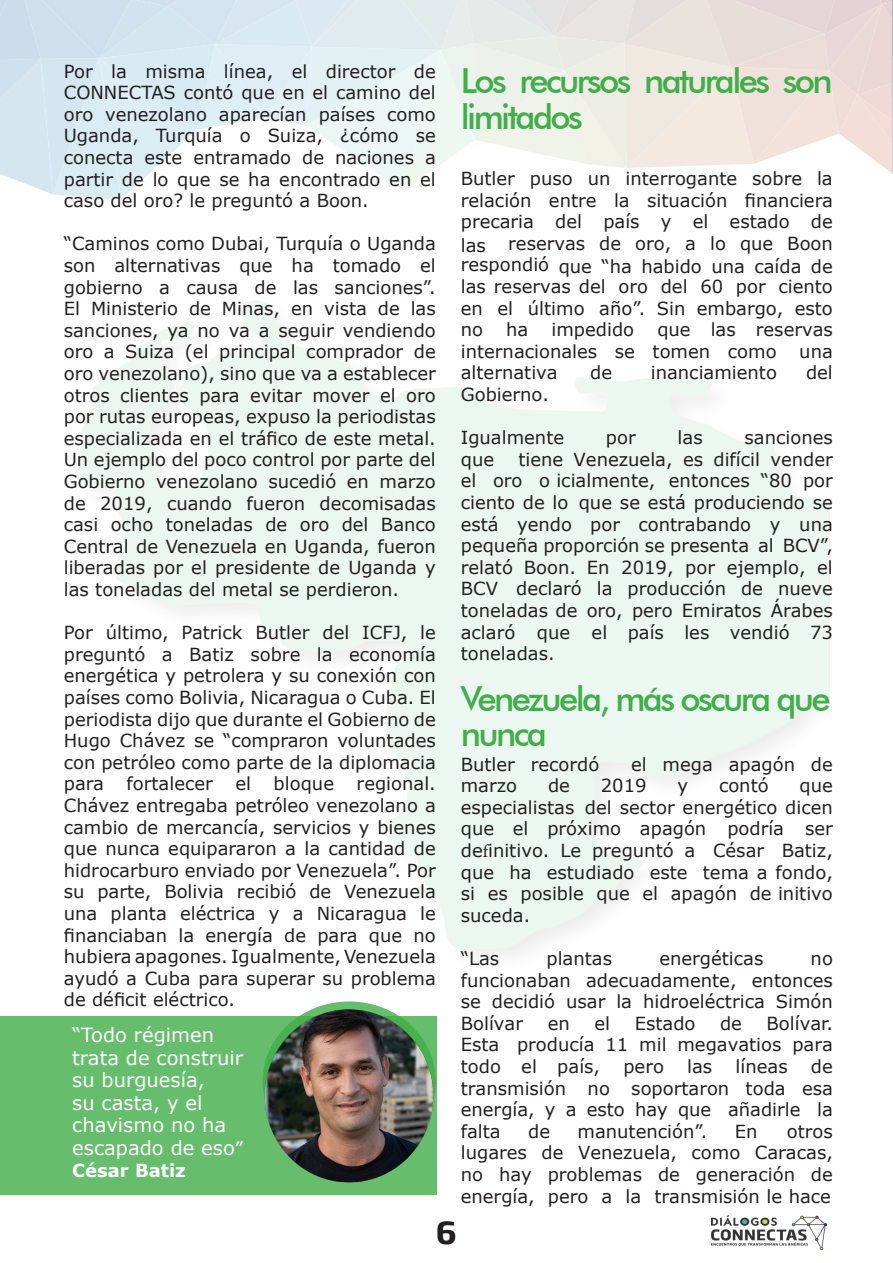
<style>
.page{position:relative;width:893px;height:1263px;background:#fff}
.page>*{position:absolute;margin:0;border:0;box-sizing:border-box;transform-origin:0 0}
.t1{font:500 34.5px/36px "Futura BT";letter-spacing:-.075em;color:#40ae49}
.t2{font:700 30px "Soho Gothic Pro";color:#231f20}
.t3{font:19.5px/22.5px "Verdana";color:#fff}
.texto{font:18px/21.6px "Verdana";color:#231f20;text-align:justify}
.t4{font:700 18px "Verdana";color:#fff}
.s1{font-size:18px}
.s2{font-family:"Minion Pro"}
</style>
<div class="page">
<svg style="left:0;top:0;width:893px;height:200px"></svg>
<div style="left:0;top:1016px;width:437px;height:179px;background:#66be6d"></div>
<img style="left:711px;top:1215px;width:115px;height:34px">
<img style="left:265px;top:1002px;width:168px;height:181px">
<p class="texto" style="left:64px;top:60px;width:374px">Por la misma línea, el director de CONNECTAS contó que en el camino del oro venezolano aparecían países como Uganda, Turquía o Suiza, ¿cómo se conecta este entramado de naciones a partir de lo que se ha encontrado en el caso del oro? le preguntó a Boon.</p>
<p class="texto" style="left:64px;top:233px;width:374px">“Caminos como Dubai, Turquía o Uganda son alternativas que ha tomado el gobierno a causa de las sanciones”.<br>El Ministerio de Minas, en vista de las sanciones, ya no va a seguir vendiendo oro a Suiza (el principal comprador de oro venezolano), sino que va a establecer otros clientes para evitar mover el oro por rutas europeas, expuso la periodistas especializada en el tráfico de este metal.<br>Un ejemplo del poco control por parte del Gobierno venezolano sucedió en marzo de 2019, cuando fueron decomisadas casi ocho toneladas de oro del Banco Central de Venezuela en Uganda, fueron liberadas por el presidente de Uganda y las toneladas del metal se perdieron.</p>
<p class="texto" style="left:64px;top:622px;width:374px">Por último, Patrick Butler del ICFJ, le preguntó a Batiz sobre la economía energética y petrolera y su conexión con países como Bolivia, Nicaragua o Cuba. El periodista dijo que durante el Gobierno de Hugo Chávez se “compraron voluntades con petróleo como parte de la diplomacia para</p>
<p class="texto" style="left:127px;top:773px;width:88px">fortalecer</p>
<p class="texto" style="left:235px;top:773px;width:17px">el</p>
<p class="texto" style="left:274px;top:773px;width:62px">bloque</p>
<p class="texto" style="left:64px;top:773px;width:374px;text-indent:293px">regional.<br>Chávez entregaba petróleo venezolano a cambio de mercancía, servicios y bienes que nunca equipararon a la cantidad de hidrocarburo enviado por Venezuela”. Por su parte, Bolivia recibió de Venezuela una planta eléctrica y a Nicaragua le financiaban la energía de para que no hubiera apagones. Igualmente, Venezuela ayudó a Cuba para superar su problema de déficit eléctrico.</p>
<p class="t3" style="left:72px;top:1024px;width:172px">“Todo régimen trata de construir su burguesía,<br>su casta, y el chavismo no ha escapado de eso<span class="s1">”</span></p>
<p class="t4" style="left:72px;top:1158px;width:115px">César Batiz</p>
<p class="t1" style="left:461px;top:62px;width:374px">Los recursos naturales son limitados</p>
<p class="texto" style="left:461px;top:167px;width:374px">Butler puso un interrogante sobre la relación entre la situación financiera precaria del país y el estado de las reservas de oro, a lo que Boon</p>
<p class="texto" style="left:461px;top:257px;width:374px;line-height:19.5px">respondió que “ha habido una caída de las reservas del oro del 60 por ciento</p>
<p class="texto" style="left:461px;top:297px;width:374px">en el último año”. Sin embargo, esto no</p>
<p class="texto" style="left:461px;top:319px;width:374px;text-indent:197px">que las reservas internacionales se tomen como</p>
<p class="texto" style="left:506px;top:319px;width:24px">ha</p>
<p class="texto" style="left:551px;top:319px;width:84px">impedido</p>
<p class="texto" style="left:799px;top:340px;width:35px">una</p>
<p class="texto" style="left:461px;top:362px;width:98px">alternativa</p>
<p class="texto" style="left:590px;top:362px;width:23px">de</p>
<p class="texto" style="left:651px;top:362px;width:128px">inanciamiento</p>
<p class="texto" style="left:806px;top:362px;width:28px">del</p>
<p class="texto" style="left:461px;top:383px;width:90px">Gobierno.</p>
<p class="texto" style="left:461px;top:427px;width:105px">Igualmente</p>
<p class="texto" style="left:606px;top:427px;width:31px">por</p>
<p class="texto" style="left:678px;top:427px;width:27px">las</p>
<p class="texto" style="left:745px;top:427px;width:90px">sanciones</p>
<p class="texto" style="left:461px;top:448px;width:35px">que</p>
<p class="texto" style="left:461px;top:448px;width:374px;text-indent:58px">tiene Venezuela, es difícil vender el oro o icialmente, entonces “80 por ciento de lo que se está produciendo se está yendo por contrabando y una pequeña proporción se presenta al BCV”, relató Boon. En 2019, por ejemplo, el BCV declaró la producción de nueve toneladas de oro, pero Emiratos Árabes aclaró que el país les vendió 73 toneladas.</p>
<p class="t1" style="left:461px;top:680px;width:371px">Venezuela, más oscura que nunca</p>
<p class="texto" style="left:461px;top:753px;width:140px">Butler recordó</p>
<p class="texto" style="left:631px;top:753px;width:203px">el mega apagón de</p>
<p class="texto" style="left:461px;top:775px;width:58px">marzo</p>
<p class="texto" style="left:548px;top:775px;width:23px">de</p>
<p class="texto" style="left:601px;top:775px;width:47px">2019</p>
<p class="texto" style="left:677px;top:775px;width:12px">y</p>
<p class="texto" style="left:719px;top:775px;width:51px">contó</p>
<p class="texto" style="left:461px;top:775px;width:374px;text-indent:339px">que especialistas del sector energético dicen que el próximo apagón podría ser de<span class="s2">f</span>initivo. Le preguntó a César Batiz, que ha estudiado este tema a fondo, si es posible que el apagón de initivo suceda.</p>
<p class="texto" style="left:461px;top:947px;width:40px">“Las</p>
<p class="texto" style="left:546px;top:947px;width:67px">plantas</p>
<p class="texto" style="left:659px;top:947px;width:106px">energéticas</p>
<p class="texto" style="left:461px;top:947px;width:374px;text-indent:350px">no funcionaban adecuadamente, entonces se decidió usar la hidroeléctrica Simón Bolívar</p>
<p class="texto" style="left:461px;top:1012px;width:374px;text-indent:306px">Bolívar.<br>Esta producía 11 mil megavatios para todo el país,</p>
<p class="texto" style="left:548px;top:1012px;width:24px">en</p>
<p class="texto" style="left:594px;top:1012px;width:17px">el</p>
<p class="texto" style="left:635px;top:1012px;width:62px">Estado</p>
<p class="texto" style="left:720px;top:1012px;width:23px">de</p>
<p class="texto" style="left:623px;top:1055px;width:42px">pero</p>
<p class="texto" style="left:687px;top:1055px;width:27px">las</p>
<p class="texto" style="left:735px;top:1055px;width:54px">líneas</p>
<p class="texto" style="left:461px;top:1055px;width:374px;text-indent:350px">de transmisión no soportaron toda esa energía, y a esto hay que añadirle la falta</p>
<p class="texto" style="left:528px;top:1120px;width:23px">de</p>
<p class="texto" style="left:577px;top:1120px;width:131px">manutención”.</p>
<p class="texto" style="left:735px;top:1120px;width:24px">En</p>
<p class="texto" style="left:461px;top:1120px;width:374px;text-indent:326px">otros lugares de Venezuela, como Caracas, no hay problemas de generación de energía, pero a la transmisión le hace</p>
<h2 class="t2" style="left:436px;top:1209px;width:22px">6</h2>
</div>
